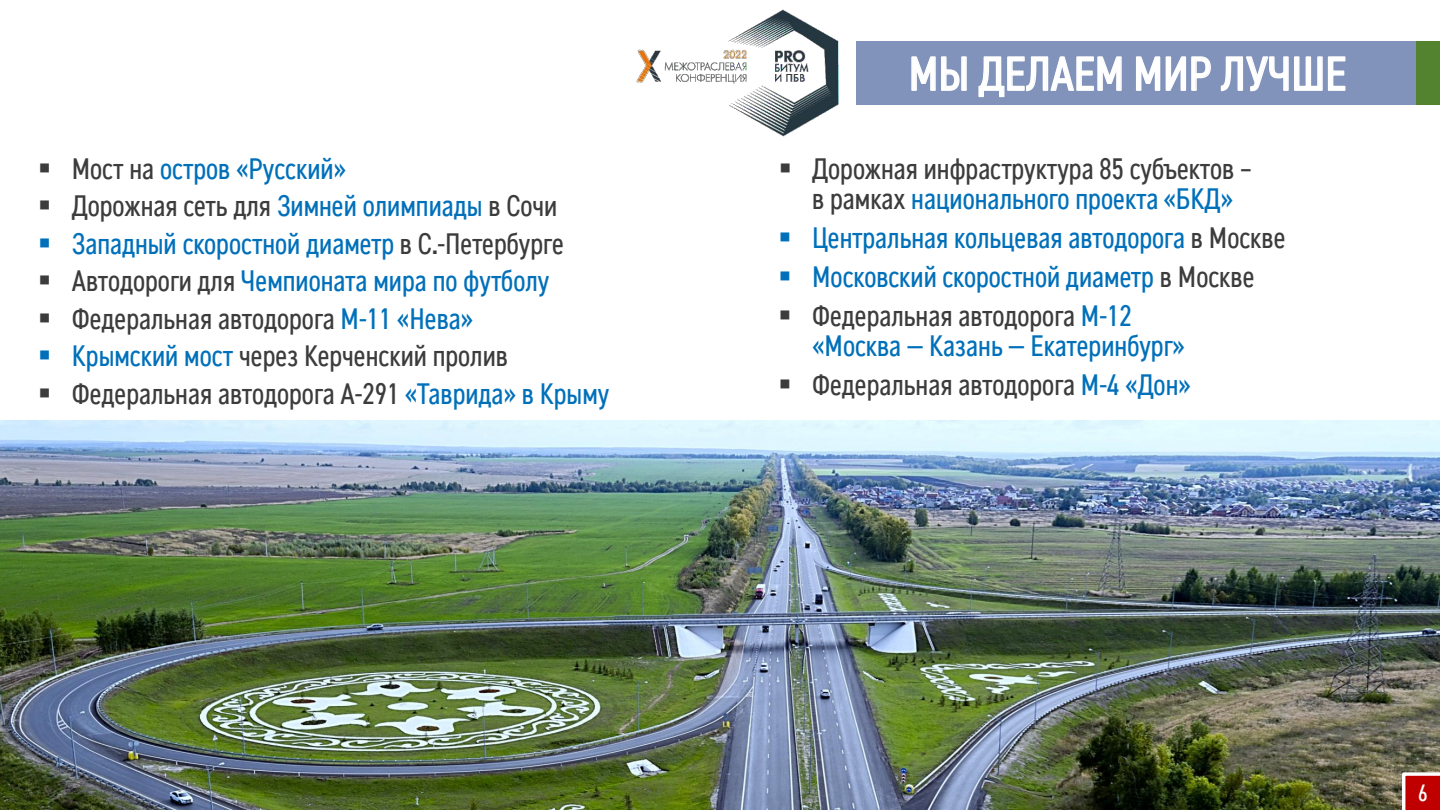
<style>
.page{position:relative;width:1440px;height:810px;background:#fff}
.page>*{position:absolute;margin:0;border:0;box-sizing:border-box;transform-origin:0 0}
.t1{font:48.15px "GPN DIN Condensed";color:#fff}
.t2{font:30.15px "GPN DIN Condensed";color:#0070ba}
.t3{font:30px "GPN DIN Condensed";color:#3c3c3c}
.t4{font:30px "GPN DIN Condensed";color:#0070ba}
.t5{font:24px "GPN DIN Condensed";color:#fff}
.s1{color:#3c3c3c}
.s2{color:#0070ba}
</style>
<div class="page">
<img style="left:0;top:421px;width:1440px;height:389px">
<div style="left:857px;top:41px;width:583px;height:63px;background:#8193ba"></div>
<img style="left:636px;top:9px;width:221px;height:128px">
<div style="left:1416px;top:41px;width:24px;height:63px;background:#548330"></div>
<svg style="left:1402px;top:772px;width:38px;height:38px"></svg>
<p class="t4" style="left:38px;top:148px;width:310px"><span class="s1">▪ Мост на</span> остров «Русский»</p>
<p class="t3" style="left:38px;top:186px;width:521px">▪ Дорожная сеть для <span class="s2">Зимней олимпиады</span> в Сочи</p>
<p class="t4" style="left:38px;top:223px;width:527px">▪ Западный скоростной диаметр <span class="s1">в С.-Петербурге</span></p>
<p class="t4" style="left:38px;top:261px;width:513px"><span class="s1">▪ Автодороги для</span> Чемпионата мира по футболу</p>
<p class="t3" style="left:38px;top:298px;width:437px">▪ Федеральная автодорога <span class="s2">М-11 «Нева»</span></p>
<p class="t3" style="left:38px;top:336px;width:471px"><span class="s2">▪ Крымский мост</span> через Керченский пролив</p>
<p class="t3" style="left:38px;top:373px;width:573px">▪ Федеральная автодорога А-291 <span class="s2">«Таврида» в Крыму</span></p>
<p class="t1" style="left:909px;top:42px;width:439px">МЫ ДЕЛАЕМ МИР ЛУЧШЕ</p>
<p class="t3" style="left:778px;top:148px;width:475px">▪ Дорожная инфраструктура 85 субъектов –</p>
<p class="t2" style="left:812px;top:178px;width:423px"><span class="s1">в рамках</span> национального проекта «БКД»</p>
<p class="t4" style="left:778px;top:218px;width:509px">▪ Центральная кольцевая автодорога <span class="s1">в Москве</span></p>
<p class="t4" style="left:778px;top:256px;width:478px">▪ Московский скоростной диаметр <span class="s1">в Москве</span></p>
<p class="t3" style="left:778px;top:295px;width:355px">▪ Федеральная автодорога <span class="s2">М-12</span></p>
<p class="t2" style="left:812px;top:325px;width:374px">«Москва — Казань — Екатеринбург»</p>
<p class="t3" style="left:778px;top:364px;width:414px">▪ Федеральная автодорога <span class="s2">М-4 «Дон»</span></p>
<p class="t5" style="left:1418px;top:776px;width:11px">6</p>
</div>
